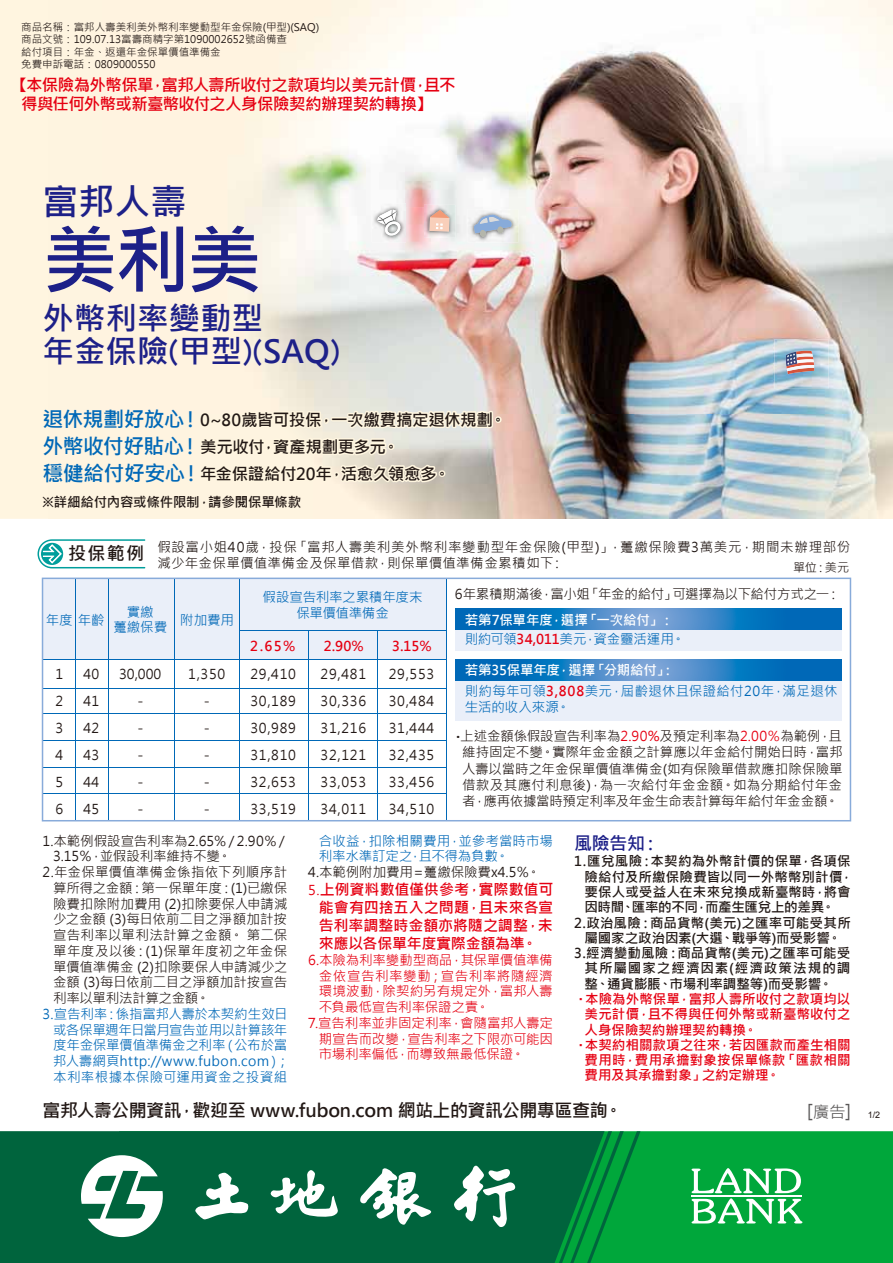
<style>
.page{position:relative;width:893px;height:1263px;background:#fff}
.page>*{position:absolute;margin:0;border:0;box-sizing:border-box;transform-origin:0 0}
.t1{font:700 75px "Microsoft Jheng Hei";color:#1d2088}
.t2{font:700 36px "Microsoft Jheng Hei";color:#1d2088}
.t3{font:700 31.5px/33px "Microsoft Jheng Hei";color:#1d2088}
.t4{font:700 21px/27px "Microsoft Jheng Hei";letter-spacing:-.035em;color:#0068b7;text-align:justify}
.t5{font:700 18px "Microsoft Jheng Hei";letter-spacing:-.02em;color:#221815}
.t6{font:700 18px "Microsoft Jheng Hei";color:#1d2088}
.t7{font:700 16.5px/19.5px "Microsoft Jheng Hei";letter-spacing:-.04em;color:#e60012}
.t8{font:700 16.5px/27px "Microsoft Jheng Hei";letter-spacing:-.02em;color:#221815}
.t9{font:700 15px/18px "Microsoft Jheng Hei";letter-spacing:-.01em;color:#e60012;text-align:justify}
.t10{font:13.5px/27px "Microsoft Jheng Hei";letter-spacing:.01em;color:#221815;text-align:justify}
.t11{font:13.5px/15.8px "Microsoft Jheng Hei";letter-spacing:-.005em;color:#0068b7}
.t12{font:700 13.5px "Microsoft Jheng Hei";letter-spacing:.005em;color:#221815}
.t13{font:700 13.5px/15.3px "Microsoft Jheng Hei";color:#e60012;text-align:justify}
.t14{font:13.5px "Microsoft Jheng Hei";letter-spacing:-.01em;color:#e60012}
.t15{font:13.5px/16.2px "Microsoft Jheng Hei";letter-spacing:.045em;color:#221815}
.t16{font:13.5px "Microsoft Jheng Hei";letter-spacing:-.02em;color:#221815}
.t17{font:13.5px "Microsoft Jheng Hei";letter-spacing:-.01em;color:#221815}
.t18{font:700 13.5px "Microsoft Jheng Hei";letter-spacing:-.015em;color:#fff}
.t19{font:700 13.5px "Microsoft Jheng Hei";letter-spacing:-.025em;color:#221815}
.t20{font:700 13.5px "Microsoft Jheng Hei";letter-spacing:-.02em;color:#221815}
.t21{font:700 13.5px "Microsoft Jheng Hei";letter-spacing:.08em;color:#221815}
.t22{font:13.5px "Microsoft Jheng Hei";letter-spacing:.045em;color:#e60012}
.t23{font:12.15px "Microsoft Jheng Hei";color:#221815}
.t24{font:10.5px/12.6px "Microsoft Jheng Hei";color:#221815}
.t25{font:9px "Arial";color:#221815}
.s1{font-family:"DF Hei Std W7";font-weight:400}
.s2{font-weight:700;color:#e60012}
.s3{font-family:"DF Li Yuan W7 WIN BF"}
.s4{color:#e60012}
.s5{font-weight:400;font-size:13.5px}
.s6{font-family:"Li Hei Pro";font-weight:400}
.s7{font-family:"Li Hei Pro";font-size:16.5px;color:#595757}
.s8{font-family:"Microsoft Jheng Hei";font-size:16.5px;color:#595757}
.s9{font-family:"Li Hei Pro";font-size:10.5px;color:#595757}
</style>
<div class="page">
<svg style="left:38px;top:539px;width:107px;height:29px"></svg>
<svg style="left:42px;top:578px;width:809px;height:243px"></svg>
<div style="left:455px;top:608px;width:387px;height:43px;background:#eaeff9"></div>
<div style="left:455px;top:659px;width:387px;height:62px;background:#eaeff9"></div>
<svg style="left:455px;top:680px;width:387px;height:1px"></svg>
<svg style="left:455px;top:629px;width:387px;height:1px"></svg>
<img style="left:0;top:0;width:893px;height:519px">
<img style="left:467px;top:209px;width:51px;height:33px">
<svg style="left:473px;top:215px;width:39px;height:22px"></svg>
<img style="left:424px;top:205px;width:31px;height:33px">
<svg style="left:430px;top:210px;width:19px;height:21px"></svg>
<img style="left:774px;top:339px;width:54px;height:50px">
<img style="left:788px;top:351px;width:24px;height:3px">
<img style="left:786px;top:363px;width:28px;height:11px">
<img style="left:797px;top:354px;width:17px;height:9px">
<img style="left:787px;top:365px;width:27px;height:6px">
<img style="left:786px;top:352px;width:11px;height:14px">
<svg style="left:787px;top:353px;width:9px;height:12px"></svg>
<img style="left:371px;top:203px;width:35px;height:39px">
<svg style="left:377px;top:210px;width:24px;height:26px"></svg>
<img style="left:384px;top:222px;width:17px;height:13px">
<svg style="left:455px;top:608px;width:387px;height:21px;background:#257dc2"></svg>
<svg style="left:455px;top:659px;width:387px;height:21px;background:#257dc2"></svg>
<svg style="left:197px;top:398px;width:307px;height:87px;background:#efe7d7"></svg>
<div style="left:640px;top:1131px;width:253px;height:132px;background:#00a73b"></div>
<div style="left:0;top:1131px;width:559px;height:132px;background:#00643d"></div>
<svg style="left:559px;top:1131px;width:81px;height:132px;background:#008d3b"></svg>
<svg style="left:81px;top:1155px;width:82px;height:82px"></svg>
<svg style="left:195px;top:1165px;width:320px;height:62px"></svg>
<hr style="left:691px;top:1195px;width:111px;height:2px;background:#fff">
<svg style="left:692px;top:1168px;width:110px;height:56px"></svg>
<p class="t24" style="left:21px;top:20px;width:299px">商品名稱：富邦人壽美利美外幣利率變動型年金保險(甲型)(SAQ)商品文號：109.07.13富壽商精字第1090002652號函備查<br>給付項目：年金、返還年金保單價值準備金<br>免費申訴電話：0809000550</p>
<p class="t7" style="left:21px;top:75px;width:436px;text-indent:-9px">【本保險為外幣保單，富邦人壽所收付之款項均以美元計價，且不得與任何外幣或新臺幣收付之人身保險契約辦理契約轉換】</p>
<h2 class="t2" style="left:43px;top:179px;width:145px">富邦人壽</h2>
<h1 class="t1" style="left:43px;top:213px;width:221px">美利美</h1>
<h3 class="t3" style="left:43px;top:302px;width:299px">外幣利率變動型<br>年金保險<span class="s1">(</span>甲型<span class="s1">)(</span>SAQ<span class="s1">)</span></h3>
<h3 class="t4" style="left:42px;top:406px;width:161px">退休規劃好放心！外幣收付好貼心！穩健給付好安心！</h3>
<p class="t8" style="left:200px;top:406px;width:308px">0~80歲皆可投保，一次繳費搞定退休規劃。美元收付，資產規劃更多元。<br>年金保證給付20年，活愈久領愈多。</p>
<p class="t20" style="left:43px;top:493px;width:260px">※詳細給付內容或條件限制，請參閱保單條款</p>
<h3 class="t5" style="left:68px;top:542px;width:78px">投保範例</h3>
<p class="t15" style="left:157px;top:539px;width:694px">假設富小姐40歲，投保「富邦人壽美利美外幣利率變動型年金保險(甲型)」，躉繳保險費3萬美元，期間未辦理部份減少年金保單價值準備金及保單借款，則保單價值準備金累積如下：</p>
<p class="t23" style="left:793px;top:560px;width:58px">單位：美元</p>
<p class="t11" style="left:46px;top:612px;width:60px">年度年齡</p>
<p class="t11" style="left:113px;top:605px;width:55px;line-height:15px;text-align:center">實繳<br>躉繳保費</p>
<p class="t11" style="left:180px;top:612px;width:55px">附加費用</p>
<p class="t11" style="left:263px;top:589px;width:161px;line-height:16.2px;text-align:center">假設宣告利率之累積年度末保單價值準備金</p>
<p class="t13" style="left:250px;top:638px;width:47px">2.65%</p>
<p class="t13" style="left:324px;top:638px;width:41px">2.90%</p>
<p class="t13" style="left:392px;top:638px;width:41px">3.15%</p>
<p class="t10" style="left:55px;top:660px;width:9px">1<br>2<br>3<br>4<br>5<br>6</p>
<p class="t10" style="left:84px;top:660px;width:17px">40<br>41<br>42<br>43<br>44<br>45</p>
<p class="t10" style="left:119px;top:660px;width:44px;text-align:center">30,000 -<br>-<br>-<br>-<br>-</p>
<p class="t10" style="left:188px;top:660px;width:39px;text-align:center">1,350 -<br>-<br>-<br>-<br>-</p>
<p class="t10" style="left:250px;top:660px;width:47px">29,410<br>30,189<br>30,989<br>31,810<br>32,653<br>33,519</p>
<p class="t10" style="left:321px;top:660px;width:47px">29,481<br>30,336<br>31,216<br>32,121<br>33,053<br>34,011</p>
<p class="t10" style="left:389px;top:660px;width:47px">29,553<br>30,484<br>31,444<br>32,435<br>33,456<br>34,510</p>
<p class="t16" style="left:455px;top:585px;width:387px">6年累積期滿後，富小姐「年金的給付」可選擇為以下給付方式之一：</p>
<p class="t11" style="left:465px;top:631px;width:222px">則約可領<span class="s2">34,011</span>美元，資金靈活運用。</p>
<p class="t11" style="left:465px;top:683px;width:374px;line-height:16.2px">則約每年可領<span class="s2">3,808</span>美元，屆齡退休且保證給付20年，滿足退休生活的收入來源。</p>
<p class="t18" style="left:465px;top:611px;width:205px">若第7保單年度，選擇「一次給付」 :</p>
<p class="t18" style="left:465px;top:661px;width:206px">若第35保單年度，選擇「分期給付」:</p>
<p class="t10" style="left:462px;top:728px;width:382px;line-height:16.2px;text-indent:-11px"><span class="s3">．</span>上述金額係假設宣告利率為<span class="s4">2.90%</span>及預定利率為<span class="s4">2.00％</span>為範例，且維持固定不變。實際年金金額之計算應以年金給付開始日時，富邦人壽以當時之年金保單價值準備金(如有保險單借款應扣除保險單借款及其應付利息後)，為一次給付年金金額。如為分期給付年金者，應再依據當時預定利率及年金生命表計算每年給付年金金額。</p>
<p class="t10" style="left:43px;top:827px;width:248px">1.本範例假設宣告利率為2.65％／2.90％／</p>
<p class="t17" style="left:53px;top:848px;width:180px">3.15％，並假設利率維持不變。</p>
<p class="t10" style="left:43px;top:858px;width:246px">2.年金保單價值準備金係指依下列順序計</p>
<p class="t17" style="left:53px;top:879px;width:236px">算所得之金額：第一保單年度：(1)已繳保</p>
<p class="t10" style="left:53px;top:890px;width:236px">險費扣除附加費用 (2)扣除要保人申請減</p>
<p class="t10" style="left:53px;top:906px;width:236px">少之金額 (3)每日依前二目之淨額加計按</p>
<p class="t10" style="left:53px;top:921px;width:236px">宣告利率以單利法計算之金額。 第二保</p>
<p class="t10" style="left:53px;top:937px;width:236px">單年度及以後：(1)保單年度初之年金保</p>
<p class="t10" style="left:53px;top:953px;width:236px">單價值準備金 (2)扣除要保人申請減少之</p>
<p class="t10" style="left:53px;top:969px;width:236px">金額 (3)每日依前二目之淨額加計按宣告</p>
<p class="t16" style="left:53px;top:990px;width:158px">利率以單利法計算之金額。</p>
<p class="t11" style="left:53px;top:1006px;width:238px;text-indent:-11px">3.宣告利率：係指富邦人壽於本契約生效日或各保單週年日當月宣告並用以計算該年度年金保單價值準備金之利率（公布於富邦人壽網頁http://www.fubon.com）；本利率根據本保險可運用資金之投資組</p>
<p class="t11" style="left:319px;top:833px;width:236px">合收益，扣除相關費用，並參考當時市場利率水準訂定之，且不得為負數。</p>
<p class="t10" style="left:308px;top:859px;width:234px">4.本範例附加費用＝躉繳保險費x4.5％。</p>
<p class="t9" style="left:319px;top:880px;width:236px;text-indent:-11px"><span class="s5">5.</span>上例資料數值僅供參考，實際數值可能會有四捨五入之問題，且未來各宣告利率調整時金額亦將隨之調整，未來應以各保單年度實際金額為準。</p>
<p class="t14" style="left:308px;top:951px;width:246px">6.本險為利率變動型商品，其保單價值準備</p>
<p class="t22" style="left:319px;top:967px;width:235px">金依宣告利率變動；宣告利率將隨經濟</p>
<p class="t14" style="left:319px;top:983px;width:235px">環境波動，除契約另有規定外，富邦人壽</p>
<p class="t14" style="left:319px;top:999px;width:172px">不負最低宣告利率保證之責。</p>
<p class="t14" style="left:308px;top:1014px;width:246px">7.宣告利率並非固定利率，會隨富邦人壽定</p>
<p class="t14" style="left:319px;top:1030px;width:236px">期宣告而改變，宣告利率之下限亦可能因</p>
<p class="t14" style="left:319px;top:1046px;width:207px">市場利率偏低，而導致無最低保證。</p>
<h3 class="t6" style="left:574px;top:832px;width:87px">風險告知：</h3>
<p class="t12" style="left:574px;top:853px;width:278px">1.匯兌風險：本契約為外幣計價的保單，各項保</p>
<p class="t12" style="left:584px;top:868px;width:270px">險給付及所繳保險費皆以同一外幣幣別計價，</p>
<p class="t12" style="left:584px;top:883px;width:268px">要保人或受益人在未來兌換成新臺幣時，將會</p>
<p class="t19" style="left:584px;top:899px;width:252px">因時間、匯率的不同，而產生匯兌上的差異。</p>
<p class="t12" style="left:574px;top:914px;width:278px">2.政治風險：商品貨幣(美元)之匯率可能受其所</p>
<p class="t12" style="left:585px;top:929px;width:258px">屬國家之政治因素(大選、戰爭等)而受影響。</p>
<p class="t12" style="left:574px;top:945px;width:278px">3.經濟變動風險：商品貨幣(美元)之匯率可能受</p>
<p class="t21" style="left:585px;top:960px;width:267px">其所屬國家之經濟因素(經濟政策法規的調</p>
<p class="t12" style="left:585px;top:975px;width:250px">整、通貨膨脹、市場利率調整等)而受影響。</p>
<p class="t13" style="left:585px;top:991px;width:267px;text-indent:-11px"><span class="s6">•</span>本險為外幣保單，富邦人壽所收付之款項均以美元計價，且不得與任何外幣或新臺幣收付之人身保險契約辦理契約轉換。</p>
<p class="t13" style="left:585px;top:1037px;width:268px;text-indent:-11px"><span class="s6">•</span>本契約相關款項之往來，若因匯款而產生相關費用時，費用承擔對象按保單條款「匯款相關費用及其承擔對象」之約定辦理。</p>
<h3 class="t5" style="left:43px;top:1099px;width:582px">富邦人壽公開資訊，歡迎至 www.fubon.com 網站上的資訊公開專區查詢。</h3>
<p class="t25" style="left:808px;top:1109px;width:74px"><span class="s7">[</span><span class="s8">廣告</span><span class="s7">]</span> <span class="s9">　</span> 1/2</p>
</div>
